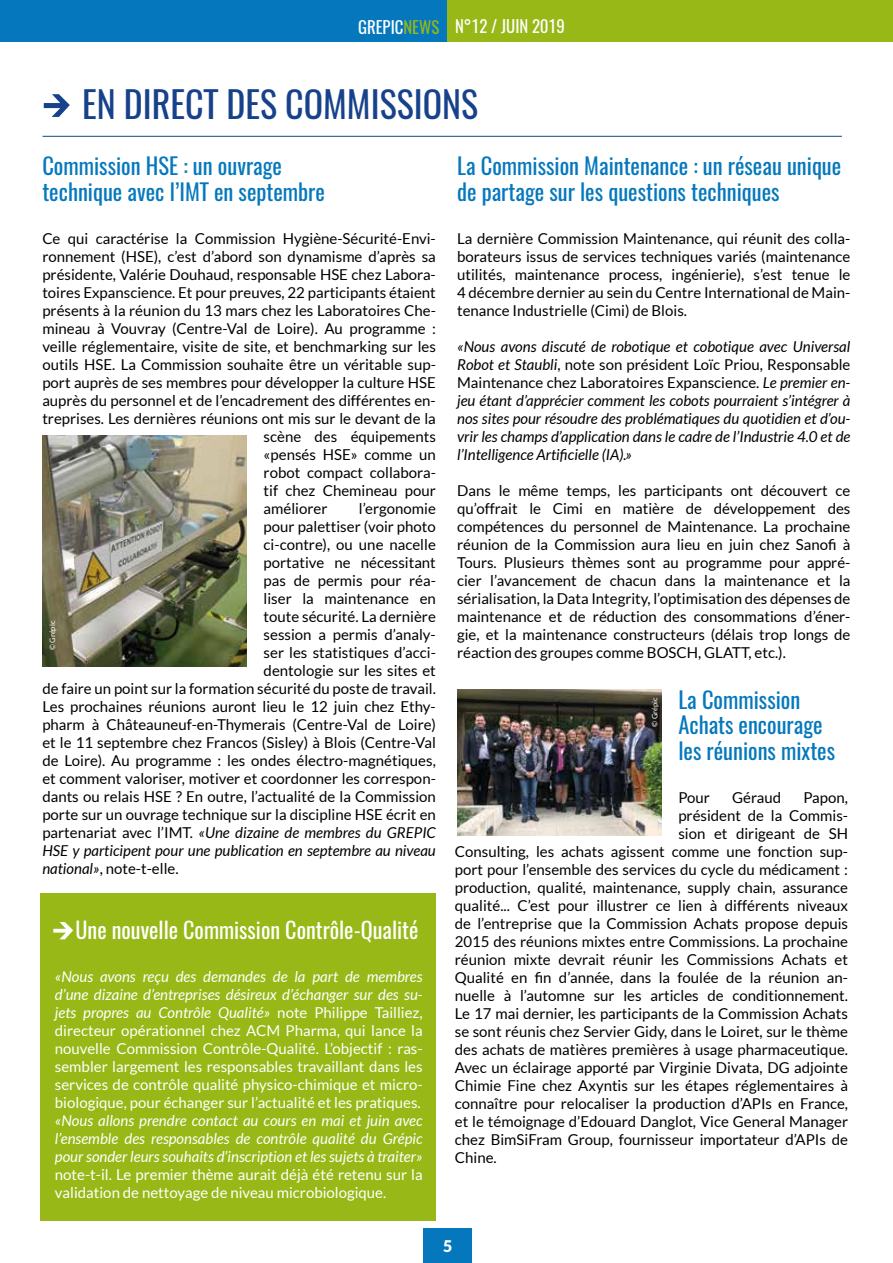
<style>
.page{position:relative;width:893px;height:1263px;background:#fff}
.page>*{position:absolute;margin:0;border:0;box-sizing:border-box;transform-origin:0 0}
.t1{font:36px "Oswald";color:#17428b}
.t2{font:22.5px/25.5px "Oswald";color:#0578bd}
.t3{font:22.2px "Oswald";color:#fff}
.t4{font:16.8px "Oswald";color:#fff}
.t5{font:900 16.05px "Lato";color:#fff}
.t6{font:15px/18px "Lato";color:#000;text-align:justify}
.t7{font:15px/18px "Lato";color:#fff;text-align:justify}
.t8{font:italic 15px/18px "Lato";color:#000;text-align:justify}
.t9{font:italic 15px/18px "Lato";color:#fff;text-align:justify}
.t10{font:7.5px "Lato";color:#fff}
.s1{color:#97b816}
.s2{font-style:normal}
.s3{font-style:italic}
</style>
<div class="page">
<div style="left:447px;top:0;width:446px;height:42px;background:#97b816"></div>
<div style="left:0;top:0;width:447px;height:42px;background:#0578bd"></div>
<div style="left:424px;top:1229px;width:48px;height:34px;background:#0578bd"></div>
<div style="left:40px;top:893px;width:396px;height:327px;background:#97b816"></div>
<svg style="left:44px;top:94px;width:26px;height:23px"></svg>
<hr style="left:43px;top:136px;width:799px;height:1px;background:#17428b">
<svg style="left:53px;top:922px;width:20px;height:17px"></svg>
<img style="left:457px;top:689px;width:204px;height:146px">
<img style="left:42px;top:436px;width:205px;height:231px">
<p class="t4" style="left:358px;top:12px;width:208px">GREPIC<span class="s1">NEWS</span> N°12 / JUIN 2019</p>
<h1 class="t1" style="left:82px;top:73px;width:398px">EN DIRECT DES COMMISSIONS</h1>
<h2 class="t2" style="left:42px;top:151px;width:284px">Commission HSE : un ouvrage technique avec l’IMT en septembre</h2>
<p class="t6" style="left:42px;top:230px;width:395px">Ce qui caractérise la Commission Hygiène-Sécurité-Envi-</p>
<p class="t6" style="left:42px;top:248px;width:395px">ronnement (HSE), c’est d’abord son dynamisme d’après sa</p>
<p class="t6" style="left:42px;top:266px;width:395px">présidente, Valérie Douhaud, responsable HSE chez Labora-</p>
<p class="t6" style="left:42px;top:284px;width:395px">toires Expanscience. Et pour preuves, 22 participants étaient</p>
<p class="t6" style="left:42px;top:302px;width:395px">présents à la réunion du 13 mars chez les Laboratoires Che-</p>
<p class="t6" style="left:42px;top:320px;width:395px">mineau à Vouvray (Centre-Val de Loire). Au programme :</p>
<p class="t6" style="left:42px;top:338px;width:395px">veille réglementaire, visite de site, et benchmarking sur les</p>
<p class="t6" style="left:42px;top:356px;width:395px">outils HSE. La Commission souhaite être un véritable sup-</p>
<p class="t6" style="left:42px;top:374px;width:395px">port auprès de ses membres pour développer la culture HSE</p>
<p class="t6" style="left:42px;top:392px;width:395px">auprès du personnel et de l’encadrement des différentes en-</p>
<p class="t6" style="left:42px;top:410px;width:395px">treprises. Les dernières réunions ont mis sur le devant de la</p>
<p class="t6" style="left:264px;top:428px;width:174px">scène des équipements</p>
<p class="t6" style="left:264px;top:446px;width:174px">«pensés HSE» comme un</p>
<p class="t6" style="left:264px;top:464px;width:174px">robot compact collabora-</p>
<p class="t6" style="left:264px;top:482px;width:174px">tif chez Chemineau pour</p>
<p class="t6" style="left:264px;top:500px;width:65px">améliorer</p>
<p class="t6" style="left:359px;top:500px;width:78px">l’ergonomie</p>
<p class="t6" style="left:264px;top:518px;width:174px">pour palettiser (voir photo</p>
<p class="t6" style="left:264px;top:536px;width:174px">ci-contre), ou une nacelle</p>
<p class="t6" style="left:264px;top:554px;width:174px">portative ne nécessitant</p>
<p class="t6" style="left:264px;top:572px;width:174px">pas de permis pour réa-</p>
<p class="t6" style="left:264px;top:590px;width:174px">liser la maintenance en</p>
<p class="t6" style="left:264px;top:608px;width:174px">toute sécurité. La dernière</p>
<p class="t6" style="left:264px;top:626px;width:174px">session a permis d’analy-</p>
<p class="t6" style="left:264px;top:644px;width:174px">ser les statistiques d’acci-</p>
<p class="t6" style="left:264px;top:662px;width:174px">dentologie sur les sites et</p>
<p class="t6" style="left:42px;top:680px;width:395px">de faire un point sur la formation sécurité du poste de travail.</p>
<p class="t6" style="left:42px;top:698px;width:395px">Les prochaines réunions auront lieu le 12 juin chez Ethy-</p>
<p class="t6" style="left:42px;top:716px;width:395px">pharm à Châteauneuf-en-Thymerais (Centre-Val de Loire)</p>
<p class="t6" style="left:42px;top:734px;width:395px">et le 11 septembre chez Francos (Sisley) à Blois (Centre-Val</p>
<p class="t6" style="left:42px;top:752px;width:395px">de Loire). Au programme : les ondes électro-magnétiques,</p>
<p class="t6" style="left:42px;top:770px;width:395px">et comment valoriser, motiver et coordonner les correspon-</p>
<p class="t6" style="left:42px;top:788px;width:395px">dants ou relais HSE ? En outre, l’actualité de la Commission</p>
<p class="t6" style="left:42px;top:806px;width:395px">porte sur un ouvrage technique sur la discipline HSE écrit en</p>
<p class="t8" style="left:42px;top:824px;width:395px"><span class="s2">partenariat avec l’IMT.</span> «Une dizaine de membres du GREPIC</p>
<p class="t8" style="left:42px;top:842px;width:395px">HSE y participent pour une publication en septembre au niveau</p>
<p class="t6" style="left:42px;top:860px;width:138px"><span class="s3">national»</span>, note-t-elle.</p>
<p class="t10" style="left:48px;top:650px;width:31px;rotate:-90deg">© Grépic</p>
<h3 class="t3" style="left:76px;top:910px;width:344px">Une nouvelle Commission Contrôle-Qualité</h3>
<p class="t7" style="left:55px;top:968px;width:369px"><span class="s3">«Nous avons reçu des demandes de la part de membres d’une dizaine d’entreprises désireux d’échanger sur des su&shy;jets propres au Contrôle Qualité»</span> note Philippe Tailliez, directeur opérationnel chez ACM Pharma, qui lance la nouvelle Commission Contrôle-Qualité. L’objectif : ras&shy;sembler largement les responsables travaillant dans les services de contrôle qualité physico-chimique et micro&shy;biologique, pour échanger sur l’actualité et les pratiques.</p>
<p class="t9" style="left:55px;top:1112px;width:369px">«Nous allons prendre contact au cours en mai et juin avec l’ensemble des responsables de contrôle qualité du Grépic pour sonder leurs souhaits d’inscription et les sujets à traiter»</p>
<p class="t7" style="left:55px;top:1166px;width:369px">note-t-il. Le premier thème aurait déjà été retenu sur la validation de nettoyage de niveau microbiologique.</p>
<h2 class="t2" style="left:457px;top:151px;width:386px">La Commission Maintenance : un réseau unique de partage sur les questions techniques</h2>
<p class="t6" style="left:457px;top:230px;width:395px">La dernière Commission Maintenance, qui réunit des colla&shy;borateurs issus de services techniques variés (maintenance utilités, maintenance process, ingénierie), s’est tenue le 4 décembre dernier au sein du Centre International de Main&shy;tenance Industrielle (Cimi) de Blois.</p>
<p class="t8" style="left:457px;top:338px;width:395px">«Nous avons discuté de robotique et cobotique avec Universal Robot et Staubli<span class="s2">, note son président Loïc Priou, Responsable Maintenance chez Laboratoires Expanscience.</span> Le premier en&shy;jeu étant d’apprécier comment les cobots pourraient s’intégrer à nos sites pour résoudre des problématiques du quotidien et d’ou&shy;vrir les champs d’application dans le cadre de l’Industrie 4.0 et de l’Intelligence Artificielle (IA).»</p>
<p class="t6" style="left:457px;top:482px;width:395px">Dans le même temps, les participants ont découvert ce qu’offrait le Cimi en matière de développement des compétences du personnel de Maintenance. La prochaine réunion de la Commission aura lieu en juin chez Sanofi à Tours. Plusieurs thèmes sont au programme pour appré&shy;cier l’avancement de chacun dans la maintenance et la sérialisation, la Data Integrity, l’optimisation des dépenses de maintenance et de réduction des consommations d’éner&shy;gie, et la maintenance constructeurs (délais trop longs de réaction des groupes comme BOSCH, GLATT, etc.).</p>
<h2 class="t2" style="left:678px;top:684px;width:158px">La Commission<br>Achats encourage les réunions mixtes</h2>
<p class="t6" style="left:678px;top:788px;width:33px">Pour</p>
<p class="t6" style="left:732px;top:788px;width:50px">Géraud</p>
<p class="t6" style="left:803px;top:788px;width:46px">Papon,</p>
<p class="t6" style="left:678px;top:806px;width:171px">président de la Commis-</p>
<p class="t6" style="left:678px;top:824px;width:171px">sion et dirigeant de SH</p>
<p class="t6" style="left:455px;top:842px;width:395px">Consulting, les achats agissent comme une fonction sup-</p>
<p class="t6" style="left:455px;top:860px;width:395px">port pour l’ensemble des services du cycle du médicament :</p>
<p class="t6" style="left:455px;top:878px;width:395px">production, qualité, maintenance, supply chain, assurance</p>
<p class="t6" style="left:455px;top:896px;width:395px">qualité... C’est pour illustrer ce lien à différents niveaux</p>
<p class="t6" style="left:455px;top:914px;width:395px">de l’entreprise que la Commission Achats propose depuis</p>
<p class="t6" style="left:455px;top:932px;width:395px">2015 des réunions mixtes entre Commissions. La prochaine</p>
<p class="t6" style="left:455px;top:950px;width:395px">réunion mixte devrait réunir les Commissions Achats et</p>
<p class="t6" style="left:455px;top:968px;width:395px">Qualité en fin d’année, dans la foulée de la réunion an-</p>
<p class="t6" style="left:455px;top:986px;width:395px">nuelle à l’automne sur les articles de conditionnement.</p>
<p class="t6" style="left:455px;top:1004px;width:395px">Le 17 mai dernier, les participants de la Commission Achats</p>
<p class="t6" style="left:455px;top:1022px;width:395px">se sont réunis chez Servier Gidy, dans le Loiret, sur le thème</p>
<p class="t6" style="left:455px;top:1040px;width:395px">des achats de matières premières à usage pharmaceutique.</p>
<p class="t6" style="left:455px;top:1058px;width:395px">Avec un éclairage apporté par Virginie Divata, DG adjointe</p>
<p class="t6" style="left:455px;top:1076px;width:395px">Chimie Fine chez Axyntis sur les étapes réglementaires à</p>
<p class="t6" style="left:455px;top:1094px;width:395px">connaître pour relocaliser la production d’APIs en France,</p>
<p class="t6" style="left:455px;top:1112px;width:395px">et le témoignage d’Edouard Danglot, Vice General Manager</p>
<p class="t6" style="left:455px;top:1130px;width:395px">chez BimSiFram Group, fournisseur importateur d’APIs de</p>
<p class="t6" style="left:455px;top:1148px;width:43px">Chine.</p>
<p class="t10" style="left:651px;top:727px;width:31px;rotate:-90deg">© Grépic</p>
<p class="t5" style="left:443px;top:1237px;width:11px">5</p>
</div>
